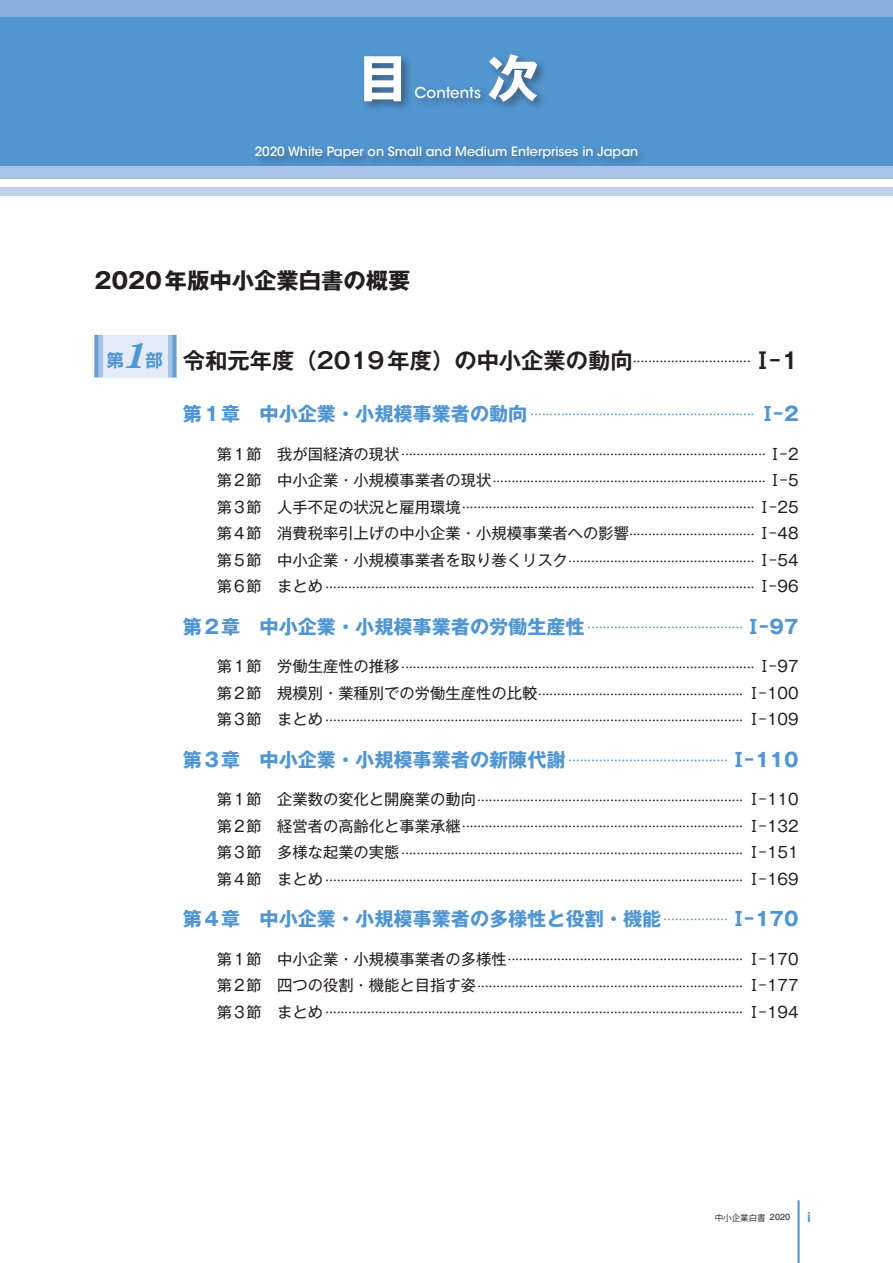
<style>
.page{position:relative;width:893px;height:1263px;background:#fff}
.page>*{position:absolute;margin:0;border:0;box-sizing:border-box;transform-origin:0 0}
.t1{font:700 51px "Gothic MB101 Pr 6 N";color:#fff}
.t2{font:700 22.35px "Gothic MB101 Pr 6 N";color:#231f20}
.t3{font:700 19.2px "Gothic MB101 Pr 6 N";color:#5296d1}
.t4{font:15.3px/26.5px "Ryumin Pr 6 N";color:#231f20;text-align:justify}
.t5{font:15.3px "Ryumin Pr 6 N";color:#5296d1}
.t6{font:500 14.85px "ITC Avant Garde Std";color:#fff}
.t7{font:500 12.75px "ITC Avant Garde Std";color:#fff}
.t8{font:8.55px "Koz Go Pr 6 N";color:#231f20}
.s1{font-family:"Rodin NTLG Pro B";font-size:18px;color:#5296d1}
.s2{font-family:"Century Std";font-weight:700;font-style:italic;font-size:36.15px;color:#5296d1}
.s3{font-family:"Gothic MB101 Pr 6 N De";font-weight:700;font-size:22.35px}
.s4{font-family:"Gothic MB101 Pr 6 N";font-weight:700;font-size:19.2px}
.s5{font-family:"Gothic MB101 Pr 6 N"}
.s6{font-family:"Helvetica LT Std";font-size:9px}
.s7{font-family:"Helvetica LT Std";font-weight:700;font-size:13.8px;color:#5296d1}
</style>
<div class="page">
<div style="left:94px;top:335px;width:82px;height:42px;background:#e2ebf7"></div>
<div style="left:94px;top:335px;width:5px;height:42px;background:#679fd5"></div>
<hr style="left:99px;top:335px;width:4px;height:42px;background:#a7c3e5">
<hr style="left:168px;top:335px;width:4px;height:42px;background:#a7c3e5">
<svg style="left:172px;top:335px;width:4px;height:42px"></svg>
<hr style="left:797px;top:1200px;width:3px;height:63px;background:#5296d1">
<svg style="left:1px;top:0;width:892px;height:196px;fill:#5296d1"></svg>
<h1 class="t1" style="left:357px;top:36px;width:53px">目</h1>
<h1 class="t1" style="left:487px;top:36px;width:53px">次</h1>
<p class="t6" style="left:415px;top:83px;width:68px">Contents</p>
<p class="t7" style="left:255px;top:144px;width:385px">2020 White Paper on Small and Medium Enterprises in Japan</p>
<h2 class="t2" style="left:94px;top:262px;width:318px">2020年版中小企業白書の概要</h2>
<p class="t4" style="left:106px;top:342px;width:694px"><span class="s1">第</span><span class="s2">1</span><span class="s1">部</span> <span class="s3">令和元年度（2019年度）の中小企業の動向</span> ...............................<span class="s3">Ⅰ-1</span></p>
<p class="t5" style="left:183px;top:398px;width:617px"><span class="s4">第1章　中小企業・小規模事業者の動向</span> ........................................................... <span class="s4">Ⅰ-2</span></p>
<p class="t4" style="left:217px;top:435px;width:583px"><span class="s5">第1節　我が国経済の現状</span> ................................................................................................<span class="s5">Ⅰ-2第2節　中小企業・小規模事業者の現状</span> ........................................................................<span class="s5">Ⅰ-5第3節　人手不足の状況と雇用環境</span> ............................................................................. <span class="s5">Ⅰ-25第4節　消費税率引上げの中小企業・小規模事業者への影響</span> ................................. <span class="s5">Ⅰ-48第5節　中小企業・小規模事業者を取り巻くリスク</span> ................................................. <span class="s5">Ⅰ-54第6節　まとめ</span> ................................................................................................................. <span class="s5">Ⅰ-96</span></p>
<p class="t5" style="left:183px;top:610px;width:617px"><span class="s4">第2章　中小企業・小規模事業者の労働生産性</span> .........................................<span class="s4">Ⅰ-97</span></p>
<p class="t4" style="left:217px;top:648px;width:583px"><span class="s5">第1節　労働生産性の推移</span> ............................................................................................. <span class="s5">Ⅰ-97第2節　規模別・業種別での労働生産性の比較</span> ...................................................... <span class="s5">Ⅰ-100第3節　まとめ</span> .............................................................................................................. <span class="s5">Ⅰ-109</span></p>
<p class="t5" style="left:183px;top:743px;width:617px"><span class="s4">第3章　中小企業・小規模事業者の新陳代謝</span> ..........................................<span class="s4">Ⅰ-110</span></p>
<p class="t4" style="left:217px;top:781px;width:583px"><span class="s5">第1節　企業数の変化と開廃業の動向</span> ...................................................................... <span class="s5">Ⅰ-110第2節　経営者の高齢化と事業承継</span> .......................................................................... <span class="s5">Ⅰ-132第3節　多様な起業の実態</span> .......................................................................................... <span class="s5">Ⅰ-151第4節　まとめ</span> .............................................................................................................. <span class="s5">Ⅰ-169</span></p>
<p class="t3" style="left:183px;top:903px;width:617px">第4章　中小企業・小規模事業者の多様性と役割・機能 <sup>.................</sup>Ⅰ-170</p>
<p class="t4" style="left:217px;top:940px;width:583px"><span class="s5">第1節　中小企業・小規模事業者の多様性</span> .............................................................. <span class="s5">Ⅰ-170第2節　四つの役割・機能と目指す姿</span> ...................................................................... <span class="s5">Ⅰ-177第3節　まとめ</span> .............................................................................................................. <span class="s5">Ⅰ-194</span></p>
<p class="t8" style="left:715px;top:1212px;width:98px">中小企業白書 <span class="s6">2020</span> <span class="s7">i</span></p>
</div>
